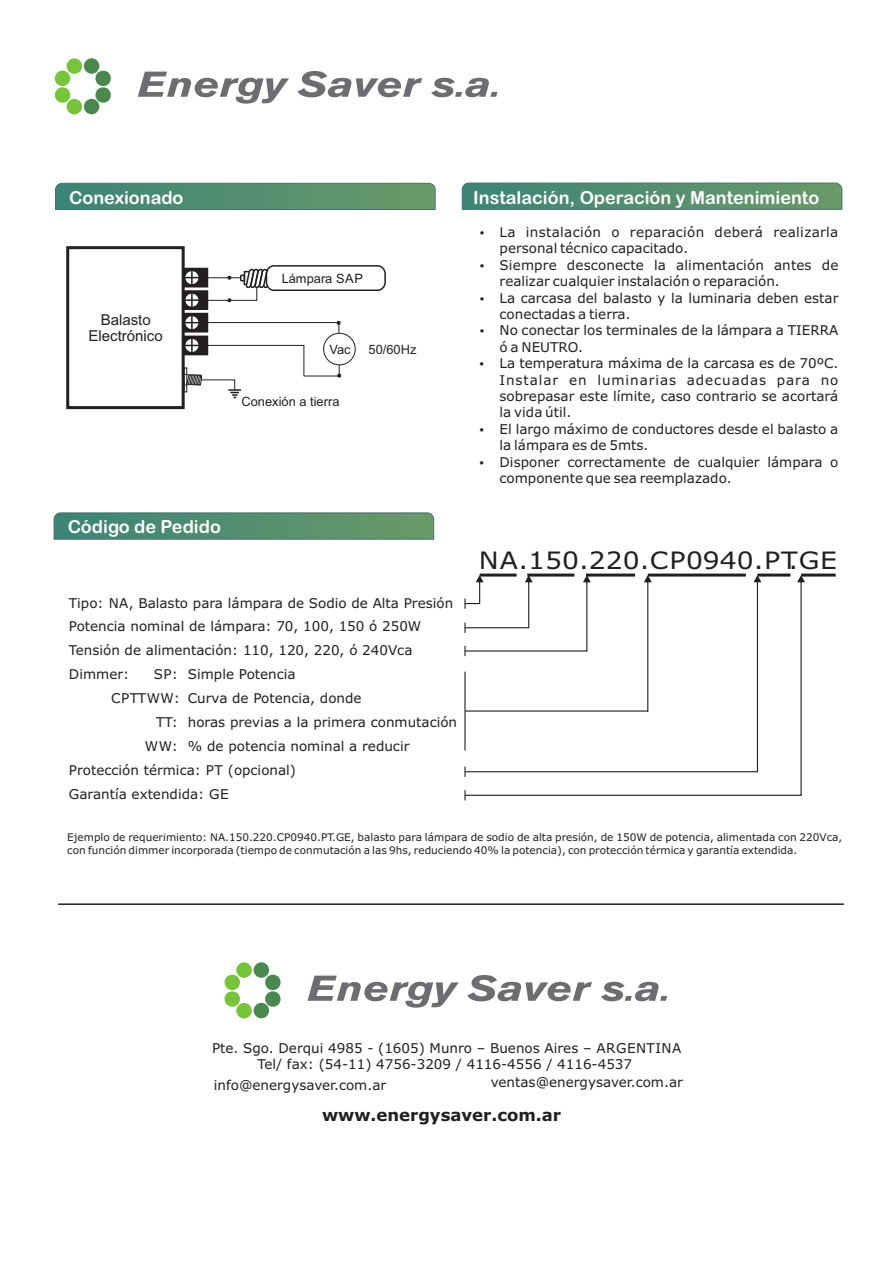
<style>
.page{position:relative;width:893px;height:1262px;background:#fff}
.page>*{position:absolute;margin:0;border:0;box-sizing:border-box;transform-origin:0 0}
.t1{font:24px "Verdana";color:#231f20;scale:1.11 1}
.t2{font:18px "Arial Rounded MT Bold";color:#fff}
.t3{font:700 16.5px "Verdana";color:#231f20}
.t4{font:15px/16.8px "Arial";color:#231f20;text-align:center}
.t5{font:13.5px/16.4px "Verdana";color:#231f20}
.t6{font:12.9px "Arial";color:#231f20}
.t7{font:10.5px/12.8px "Verdana";color:#231f20}
</style>
<div class="page">
<div style="left:66px;top:246px;width:119px;height:163px;border:3px solid #231f20"></div>
<div style="left:266px;top:265px;width:120px;height:26px;border:2px solid #231f20;border-radius:8px"></div>
<div style="left:323px;top:333px;width:32px;height:32px;border:1px solid #231f20;border-radius:50%"></div>
<svg style="left:182px;top:267px;width:159px;height:131px"></svg>
<hr style="left:479px;top:573px;width:37px;height:3px;background:#231f20">
<hr style="left:527px;top:573px;width:47px;height:3px;background:#231f20">
<hr style="left:586px;top:573px;width:49px;height:3px;background:#231f20">
<hr style="left:647px;top:573px;width:98px;height:3px;background:#231f20">
<hr style="left:757px;top:573px;width:33px;height:3px;background:#231f20">
<hr style="left:801px;top:573px;width:34px;height:3px;background:#231f20">
<svg style="left:465px;top:575px;width:340px;height:221px"></svg>
<hr style="left:464px;top:671px;width:1px;height:79px;background:#231f20">
<hr style="left:58px;top:903px;width:785px;height:2px;background:#231f20">
<div style="left:253px;top:962px;width:16px;height:15px;background:#49894d;border-radius:50%"></div>
<div style="left:253px;top:1002px;width:16px;height:16px;background:#49894d;border-radius:50%"></div>
<div style="left:236px;top:962px;width:16px;height:15px;background:#75c439;border-radius:50%"></div>
<div style="left:236px;top:1003px;width:16px;height:15px;background:#75c439;border-radius:50%"></div>
<svg style="left:264px;top:974px;width:17px;height:33px"></svg>
<svg style="left:224px;top:974px;width:17px;height:33px"></svg>
<svg style="left:307px;top:975px;width:360px;height:32px"></svg>
<svg style="left:55px;top:183px;width:380px;height:27px;background:#538c6f"></svg>
<svg style="left:462px;top:183px;width:380px;height:27px;background:#538d70"></svg>
<svg style="left:54px;top:512px;width:380px;height:27px;background:#558e71"></svg>
<div style="left:84px;top:58px;width:15px;height:16px;background:#49894d;border-radius:50%"></div>
<div style="left:84px;top:99px;width:15px;height:15px;background:#49894d;border-radius:50%"></div>
<div style="left:67px;top:58px;width:15px;height:16px;background:#75c439;border-radius:50%"></div>
<div style="left:67px;top:99px;width:15px;height:15px;background:#75c439;border-radius:50%"></div>
<svg style="left:95px;top:70px;width:16px;height:33px"></svg>
<svg style="left:54px;top:70px;width:17px;height:33px"></svg>
<svg style="left:138px;top:71px;width:359px;height:33px"></svg>
<h2 class="t2" style="left:69px;top:191px;width:116px">Conexionado</h2>
<h2 class="t2" style="left:473px;top:190px;width:347px">Instalación, Operación y Mantenimiento</h2>
<p class="t4" style="left:89px;top:312px;width:76px">Balasto<br>Electrónico</p>
<p class="t6" style="left:282px;top:274px;width:83px">Lámpara SAP</p>
<p class="t6" style="left:329px;top:344px;width:23px">Vac</p>
<p class="t6" style="left:368px;top:344px;width:49px">50/60Hz</p>
<p class="t6" style="left:241px;top:397px;width:99px">Conexión a tierra</p>
<h2 class="t2" style="left:68px;top:519px;width:155px">Código de Pedido</h2>
<p class="t5" style="left:69px;top:592px;width:386px;line-height:24px">Tipo: NA, Balasto para lámpara de Sodio de Alta Presión Potencia nominal de lámpara: 70, 100, 150 ó 250W Tensión de alimentación: 110, 120, 220, ó 240Vca Dimmer:</p>
<p class="t5" style="left:154px;top:667px;width:143px">SP: Simple Potencia</p>
<p class="t5" style="left:111px;top:691px;width:252px">CPTTWW: Curva de Potencia, donde</p>
<p class="t5" style="left:156px;top:715px;width:302px">TT: horas previas a la primera conmutación</p>
<p class="t5" style="left:145px;top:739px;width:266px">WW: % de potencia nominal a reducir</p>
<p class="t5" style="left:69px;top:763px;width:229px">Protección térmica: PT (opcional)</p>
<p class="t5" style="left:69px;top:787px;width:161px">Garantía extendida: GE</p>
<p class="t5" style="left:499px;top:225px;width:340px">La instalación o reparación deberá realizarla personal técnico capacitado.<br>Siempre desconecte la alimentación antes de realizar cualquier instalación o reparación.<br>La carcasa del balasto y la luminaria deben estar conectadas a tierra.<br>No conectar los terminales de la lámpara a TIERRA ó a NEUTRO.<br>La temperatura máxima de la carcasa es de 70ºC.<br>Instalar en luminarias adecuadas para no sobrepasar este límite, caso contrario se acortará la vida útil.<br>El largo máximo de conductores desde el balasto a la lámpara es de 5mts.<br>Disponer correctamente de cualquier lámpara o componente que sea reemplazado.</p>
<h1 class="t1" style="left:479px;top:550px;width:324px">NA.150.220.CP0940.PT.GE</h1>
<p class="t7" style="left:67px;top:832px;width:776px">Ejemplo de requerimiento: NA.150.220.CP0940.PT.GE, balasto para lámpara de sodio de alta presión, de 150W de potencia, alimentada con 220Vca, con función dimmer incorporada (tiempo de conmutación a las 9hs, reduciendo 40% la potencia), con protección térmica y garantía extendida.</p>
<p class="t5" style="left:212px;top:1040px;width:471px;text-align:center">Pte. Sgo. Derqui 4985 - (1605) Munro – Buenos Aires – ARGENTINA<br>Tel/ fax: (54-11) 4756-3209 / 4116-4556 / 4116-4537</p>
<p class="t3" style="left:322px;top:1107px;width:240px">www.energysaver.com.ar</p>
<p class="t5" style="left:214px;top:1078px;width:174px">info@energysaver.com.ar</p>
<p class="t5" style="left:490px;top:1075px;width:194px">ventas@energysaver.com.ar</p>
</div>
